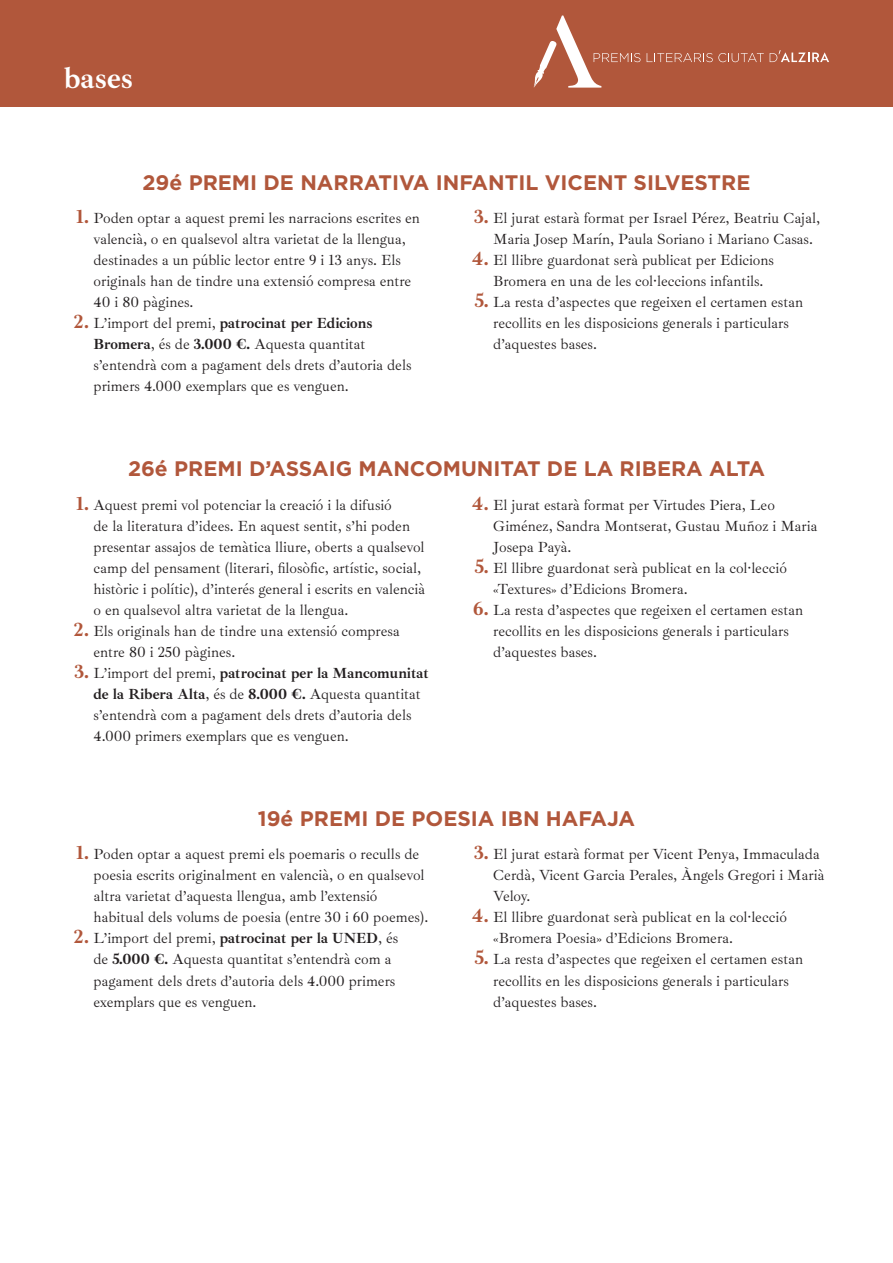
<style>
.page{position:relative;width:893px;height:1263px;background:#fff}
.page>*{position:absolute;margin:0;border:0;box-sizing:border-box;transform-origin:0 0}
.t1{font:700 30px "Ibarra Real Nova";color:#fff}
.t2{font:700 21px "Gotham";color:#b1573b}
.t3{font:15px/21px "Ibarra Real Nova";color:#231f20}
.s1{font-weight:700;font-size:19.5px;color:#b1573b}
.s2{font-weight:700}
</style>
<div class="page">
<div style="left:0;top:0;width:893px;height:106px;background:#b1573b"></div>
<svg style="left:647px;top:53px;width:117px;height:9px"></svg>
<svg style="left:770px;top:50px;width:59px;height:12px"></svg>
<svg style="left:534px;top:16px;width:106px;height:72px"></svg>
<h1 class="t1" style="left:64px;top:61px;width:71px">bases</h1>
<h2 class="t2" style="left:143px;top:170px;width:609px">29é PREMI DE NARRATIVA INFANTIL VICENT SILVESTRE</h2>
<p class="t3" style="left:94px;top:208px;width:328px;text-indent:-18px"><span class="s1">1.</span> Poden optar a aquest premi les narracions escrites en valencià, o en qualsevol altra varietat de la llengua, destinades a un públic lector entre 9 i 13 anys. Els originals han de tindre una extensió compresa entre 40 i 80 pàgines.</p>
<p class="t3" style="left:94px;top:313px;width:319px;text-indent:-20px"><span class="s1">2.</span> L’import del premi, <span class="s2">patrocinat per Edicions Bromera</span>, és de <span class="s2">3.000 €.</span> Aquesta quantitat s’entendrà com a pagament dels drets d’autoria dels primers 4.000 exemplars que es venguen.</p>
<p class="t3" style="left:493px;top:208px;width:328px;text-indent:-19px"><span class="s1">3.</span> El jurat estarà format per Israel Pérez, Beatriu Cajal,<br>Maria Josep Marín, Paula Soriano i Mariano Casas.</p>
<p class="t3" style="left:493px;top:250px;width:282px;text-indent:-21px"><span class="s1">4.</span> El llibre guardonat serà publicat per Edicions<br>Bromera en una de les col·leccions infantils.</p>
<p class="t3" style="left:493px;top:292px;width:311px;text-indent:-18px"><span class="s1">5.</span> La resta d’aspectes que regeixen el certamen estan recollits en les disposicions generals i particulars d’aquestes bases.</p>
<h2 class="t2" style="left:128px;top:457px;width:638px">26é PREMI D’ASSAIG MANCOMUNITAT DE LA RIBERA ALTA</h2>
<p class="t3" style="left:94px;top:495px;width:333px;text-indent:-18px"><span class="s1">1.</span> Aquest premi vol potenciar la creació i la difusió<br>de la literatura d’idees. En aquest sentit, s’hi poden presentar assajos de temàtica lliure, oberts a qualsevol camp del pensament (literari, filosòfic, artístic, social, històric i polític), d’interés general i escrits en valencià o en qualsevol altra varietat de la llengua.</p>
<p class="t3" style="left:94px;top:621px;width:308px;text-indent:-20px"><span class="s1">2.</span> Els originals han de tindre una extensió compresa entre 80 i 250 pàgines.</p>
<p class="t3" style="left:94px;top:663px;width:337px;text-indent:-19px"><span class="s1">3.</span> L’import del premi, <span class="s2">patrocinat per la Mancomunitat de la Ribera Alta</span>, és de <span class="s2">8.000 €.</span> Aquesta quantitat s’entendrà com a pagament dels drets d’autoria dels 4.000 primers exemplars que es venguen.</p>
<p class="t3" style="left:493px;top:495px;width:326px;text-indent:-21px"><span class="s1">4.</span> El jurat estarà format per Virtudes Piera, Leo<br>Giménez, Sandra Montserat, Gustau Muñoz i Maria<br>Josepa Payà.</p>
<p class="t3" style="left:493px;top:558px;width:295px;text-indent:-18px"><span class="s1">5.</span> El llibre guardonat serà publicat en la col·lecció «Textures» d’Edicions Bromera.</p>
<p class="t3" style="left:493px;top:600px;width:311px;text-indent:-20px"><span class="s1">6.</span> La resta d’aspectes que regeixen el certamen estan recollits en les disposicions generals i particulars d’aquestes bases.</p>
<h2 class="t2" style="left:258px;top:806px;width:379px">19é PREMI DE POESIA IBN HAFAJA</h2>
<p class="t3" style="left:94px;top:844px;width:336px;text-indent:-18px"><span class="s1">1.</span> Poden optar a aquest premi els poemaris o reculls de poesia escrits originalment en valencià, o en qualsevol altra varietat d’aquesta llengua, amb l’extensió habitual dels volums de poesia (entre 30 i 60 poemes).</p>
<p class="t3" style="left:94px;top:928px;width:306px;text-indent:-20px"><span class="s1">2.</span> L’import del premi, <span class="s2">patrocinat per la UNED</span>, és de <span class="s2">5.000 €.</span> Aquesta quantitat s’entendrà com a pagament dels drets d’autoria dels 4.000 primers exemplars que es venguen.</p>
<p class="t3" style="left:493px;top:844px;width:333px;text-indent:-19px"><span class="s1">3.</span> El jurat estarà format per Vicent Penya, Immaculada<br>Cerdà, Vicent Garcia Perales, Àngels Gregori i Marià<br>Veloy.</p>
<p class="t3" style="left:493px;top:907px;width:295px;text-indent:-21px"><span class="s1">4.</span> El llibre guardonat serà publicat en la col·lecció «Bromera Poesia» d’Edicions Bromera.</p>
<p class="t3" style="left:493px;top:949px;width:311px;text-indent:-18px"><span class="s1">5.</span> La resta d’aspectes que regeixen el certamen estan recollits en les disposicions generals i particulars d’aquestes bases.</p>
</div>
